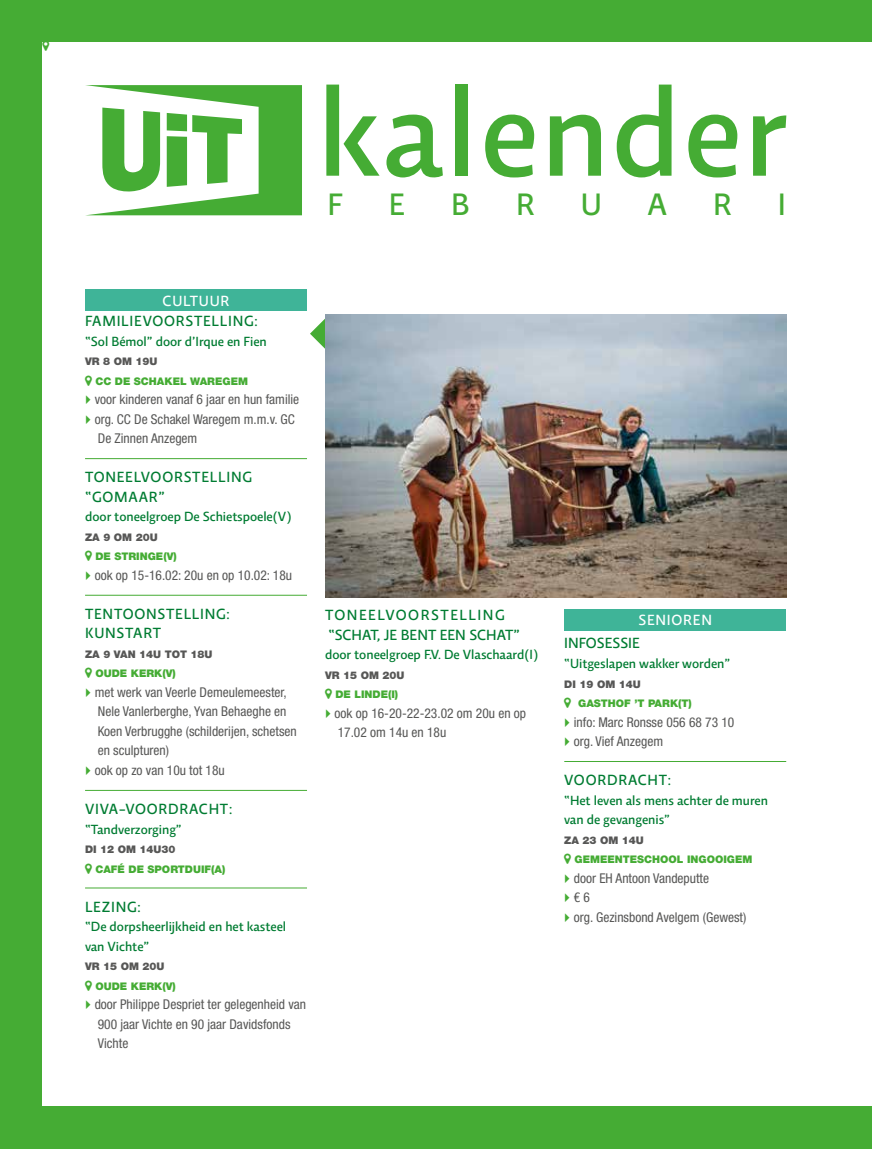
<style>
.page{position:relative;width:872px;height:1149px;background:#fff}
.page>*{position:absolute;margin:0;border:0;box-sizing:border-box;transform-origin:0 0}
.t1{font:500 127.5px "Relato Sans OT";letter-spacing:.02em;color:#45ac34}
.t2{font:500 31.5px "Relato Sans OT";color:#45ac34}
.t3{font:500 15px/19.5px "Relato Sans OT";letter-spacing:.05em;color:#007c32}
.t4{font:500 15px/19.5px "Relato Sans OT";letter-spacing:.07em;color:#007c32}
.t5{font:500 15px "Relato Sans OT";letter-spacing:.05em;color:#fff}
.t6{font:500 15px "Relato Sans OT";color:#007c32}
.t7{font:condensed 13.5px/19.5px "Helvetica Neue LT Std";color:#575756}
.t8{font:500 13.5px/19.5px "Relato Sans OT";color:#007c32}
.t9{font:900 10.5px "Helvetica Neue LT Std";color:#45ac34}
.t10{font:900 10.5px "Helvetica Neue LT Std";color:#575756}
</style>
<div class="page">
<div style="left:0;top:0;width:872px;height:1148px;background:#45ac34"></div>
<div style="left:43px;top:43px;width:829px;height:1063px;background:#fff"></div>
<svg style="left:85px;top:85px;width:217px;height:130px"></svg>
<hr style="left:85px;top:458px;width:222px;height:1px;background:#45ac34">
<hr style="left:85px;top:594px;width:222px;height:1px;background:#45ac34">
<hr style="left:85px;top:789px;width:222px;height:1px;background:#45ac34">
<hr style="left:85px;top:887px;width:222px;height:1px;background:#45ac34">
<svg style="left:310px;top:318px;width:15px;height:30px"></svg>
<img style="left:325px;top:315px;width:461px;height:282px">
<div style="left:85px;top:289px;width:222px;height:21px;background:#3fb498"></div>
<hr style="left:564px;top:761px;width:222px;height:1px;background:#45ac34">
<div style="left:564px;top:608px;width:222px;height:22px;background:#3fb498"></div>
<h1 class="t1" style="left:317px;top:56px;width:471px">kalender</h1>
<h2 class="t2" style="left:327px;top:185px;width:17px">F</h2>
<h2 class="t2" style="left:389px;top:185px;width:18px">E</h2>
<h2 class="t2" style="left:451px;top:185px;width:20px">B</h2>
<h2 class="t2" style="left:516px;top:185px;width:20px">R</h2>
<h2 class="t2" style="left:581px;top:185px;width:23px">U</h2>
<h2 class="t2" style="left:647px;top:185px;width:21px">A</h2>
<h2 class="t2" style="left:713px;top:185px;width:20px">R</h2>
<h2 class="t2" style="left:778px;top:185px;width:10px">I</h2>
<p class="t5" style="left:163px;top:291px;width:68px">CULTUUR</p>
<p class="t3" style="left:85px;top:311px;width:174px">FAMILIEVOORSTELLING:</p>
<p class="t8" style="left:85px;top:331px;width:183px">“Sol Bémol” door d’Irque en Fien</p>
<p class="t10" style="left:85px;top:355px;width:74px">VR 8 OM 19U</p>
<p class="t9" style="left:95px;top:374px;width:154px">CC DE SCHAKEL WAREGEM</p>
<p class="t7" style="left:95px;top:389px;width:206px">voor kinderen vanaf 6 jaar en hun familie org. CC De Schakel Waregem m.m.v. GC<br>De Zinnen Anzegem</p>
<p class="t3" style="left:85px;top:467px;width:168px">TONEELVOORSTELLING “GOMAAR”</p>
<p class="t8" style="left:85px;top:506px;width:208px">door toneelgroep De Schietspoele(V)</p>
<p class="t10" style="left:85px;top:530px;width:74px">ZA 9 OM 20U</p>
<p class="t9" style="left:95px;top:550px;width:83px">DE STRINGE(V)</p>
<p class="t7" style="left:95px;top:565px;width:199px">ook op 15-16.02: 20u en op 10.02: 18u</p>
<p class="t3" style="left:85px;top:603px;width:146px">TENTOONSTELLING:<br>KUNSTART</p>
<p class="t10" style="left:85px;top:647px;width:129px">ZA 9 VAN 14U TOT 18U</p>
<p class="t9" style="left:95px;top:667px;width:82px">OUDE KERK(V)</p>
<p class="t7" style="left:95px;top:682px;width:204px">met werk van Veerle Demeulemeester,<br>Nele Vanlerberghe, Yvan Behaeghe en<br>Koen Verbrugghe (schilderijen, schetsen en sculpturen)<br>ook op zo van 10u tot 18u</p>
<p class="t3" style="left:85px;top:798px;width:149px">VIVA-VOORDRACHT:</p>
<p class="t8" style="left:85px;top:818px;width:98px">“Tandverzorging”</p>
<p class="t10" style="left:85px;top:842px;width:92px">DI 12 OM 14U30</p>
<p class="t9" style="left:95px;top:862px;width:131px">CAFÉ DE SPORTDUIF(A)</p>
<p class="t3" style="left:85px;top:896px;width:57px">LEZING:</p>
<p class="t8" style="left:85px;top:916px;width:202px">“De dorpsheerlijkheid en het kasteel van Vichte”</p>
<p class="t10" style="left:85px;top:959px;width:81px">VR 15 OM 20U</p>
<p class="t9" style="left:95px;top:979px;width:82px">OUDE KERK(V)</p>
<p class="t7" style="left:95px;top:994px;width:213px">door Philippe Despriet ter gelegenheid van<br>900 jaar Vichte en 90 jaar Davidsfonds<br>Vichte</p>
<p class="t4" style="left:325px;top:605px;width:196px">TONEELVOORSTELLING “SCHAT, JE BENT EEN SCHAT”</p>
<p class="t8" style="left:325px;top:644px;width:215px">door toneelgroep F.V. De Vlaschaard(I)</p>
<p class="t10" style="left:325px;top:668px;width:81px">VR 15 OM 20U</p>
<p class="t9" style="left:335px;top:688px;width:64px">DE LINDE(I)</p>
<p class="t7" style="left:334px;top:703px;width:193px">ook op 16-20-22-23.02 om 20u en op<br>17.02 om 14u en 18u</p>
<p class="t5" style="left:638px;top:611px;width:75px">SENIOREN</p>
<p class="t6" style="left:564px;top:634px;width:77px">INFOSESSIE</p>
<p class="t8" style="left:564px;top:653px;width:167px">“Uitgeslapen wakker worden”</p>
<p class="t10" style="left:564px;top:677px;width:78px">DI 19 OM 14U</p>
<p class="t9" style="left:578px;top:696px;width:115px">GASTHOF ’T PARK(T)</p>
<p class="t7" style="left:574px;top:711px;width:162px">info: Marc Ronsse 056 68 73 10 org. Vief Anzegem</p>
<p class="t3" style="left:564px;top:769px;width:108px">VOORDRACHT:</p>
<p class="t8" style="left:564px;top:789px;width:205px">“Het leven als mens achter de muren van de gevangenis”</p>
<p class="t10" style="left:564px;top:833px;width:81px">ZA 23 OM 14U</p>
<p class="t9" style="left:574px;top:852px;width:179px">GEMEENTESCHOOL INGOOIGEM</p>
<p class="t7" style="left:574px;top:867px;width:174px">door EH Antoon Vandeputte<br>€ 6<br>org. Gezinsbond Avelgem (Gewest)</p>
</div>
